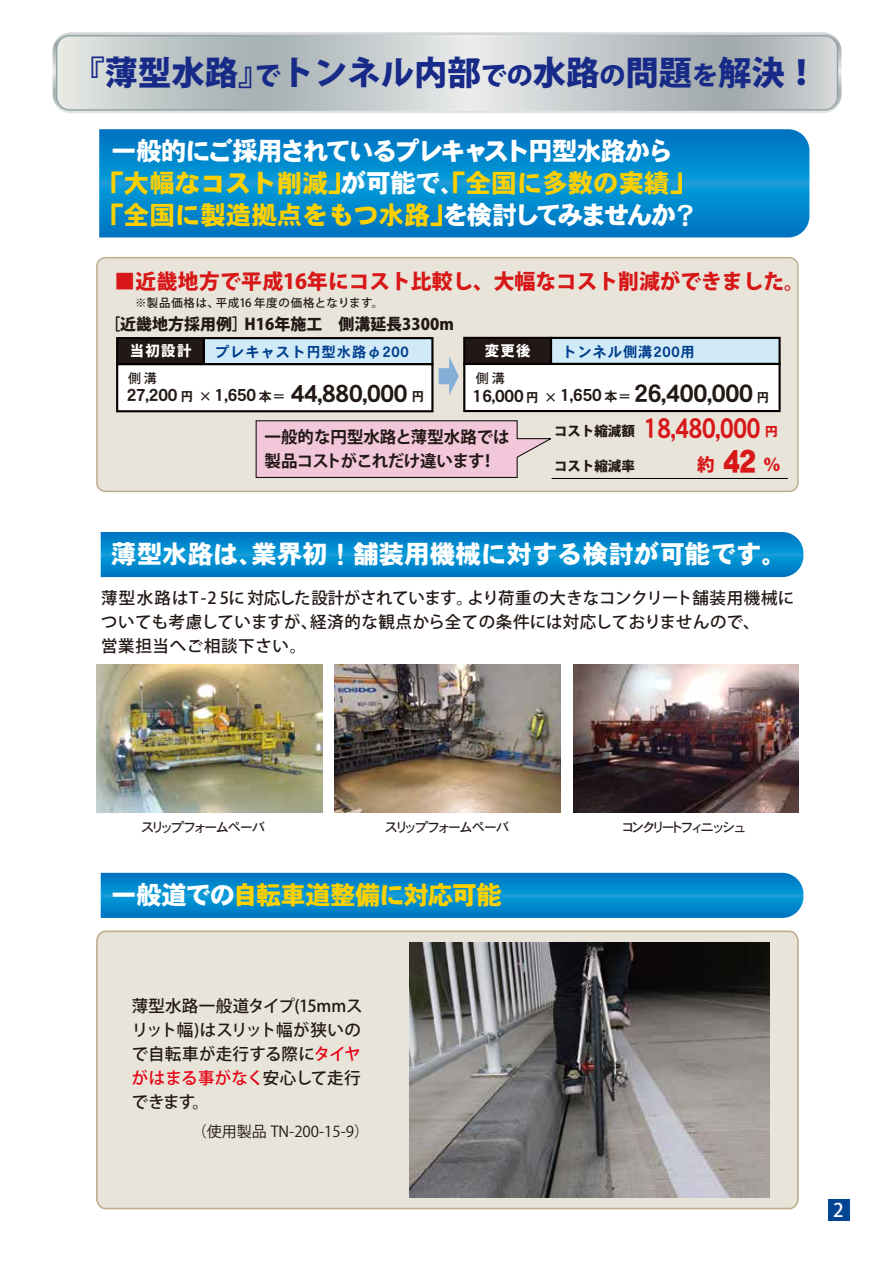
<style>
.page{position:relative;width:893px;height:1263px;background:#fff}
.page>*{position:absolute;margin:0;border:0;box-sizing:border-box;transform-origin:0 0}
.t1{font:800 33.3px "Koz Go Pr 6 N";color:#172a88}
.t2{font:27.3px "DFHS Gothic W7 WING RKSJ H";color:#d71718;scale:.86 1}
.t3{font:25.5px "DFHS Gothic W9 WINP RKSJ H";letter-spacing:-.015em;color:#fdd000}
.t4{font:25.5px "DFHS Gothic W9 WINP RKSJ H";color:#fff}
.t5{font:25.5px "DFHS Gothic W9 WINP RKSJ H";letter-spacing:-.075em;color:#fff}
.t6{font:25.5px "DFHS Gothic W9 WINP RKSJ H";letter-spacing:-.04em;color:#fdd000}
.t7{font:24.15px "DFHS Gothic W7 WING RKSJ H";color:#221815}
.t8{font:800 20.7px "Koz Go Pr 6 N";color:#d71718}
.t9{font:500 18.75px "Koz Go Pr 6 N";color:#fff}
.t10{font:800 17.7px "Koz Go Pr 6 N";color:#d71718}
.t11{font:16.8px "DFHS Gothic W7 WING RKSJ H";color:#221815}
.t12{font:500 16.5px/24px "Koz Go Pr 6 N";letter-spacing:.01em;color:#221815}
.t13{font:700 16.5px/24px "Koz Go Pr 6 N";letter-spacing:-.02em;color:#221815}
.t14{font:800 15.9px "Koz Go Pr 6 N";color:#221815}
.t15{font:15px "Koz Go Pr 6 N";color:#221815}
.t16{font:14.4px "DFHS Gothic W7 WINP RKSJ H";letter-spacing:.06em;color:#003e8d}
.t17{font:800 14.4px "Koz Go Pr 6 N";letter-spacing:.1em;color:#fff}
.t18{font:13.5px "DFHS Gothic W5 WING RKSJ H";color:#221815}
.t19{font:800 13.5px "Koz Go Pr 6 N";color:#221815}
.t20{font:500 12.9px "Koz Go Pr 6 N";color:#221815}
.t21{font:500 11.4px "Koz Go Pr 6 N";letter-spacing:.06em;color:#221815}
.s1{font-size:25.95px}
.s2{color:#fff}
.s3{font-size:12.9px}
.s4{font-family:"Koz Go Pr 6 N";font-weight:800;font-size:13.5px;color:#221815}
.s5{font-family:"Koz Go Pr 6 N";font-weight:800;font-size:12.6px}
.s6{font-family:"DFHS Gothic W9 WING RKSJ H";font-weight:400;font-size:31.8px}
.s7{font-size:23.7px}
.s8{color:#e60012}
</style>
<div class="page">
<div style="left:828px;top:1200px;width:21px;height:21px;background:#014492"></div>
<svg style="left:53px;top:32px;width:788px;height:81px;background:#dadddc"></svg>
<svg style="left:57px;top:36px;width:780px;height:74px;background:#c2c8c9"></svg>
<div style="left:56px;top:35px;width:782px;height:76px;border:2px solid #fff;border-radius:13px"></div>
<div style="left:97px;top:258px;width:701px;height:233px;background:#e9e4d9;border-radius:9px"></div>
<div style="left:96px;top:257px;width:703px;height:235px;border:2px solid #bdae8e;border-radius:9px"></div>
<div style="left:96px;top:930px;width:703px;height:280px;background:#e9e4d9"></div>
<img style="left:97px;top:665px;width:225px;height:147px">
<img style="left:573px;top:665px;width:225px;height:147px">
<img style="left:335px;top:665px;width:225px;height:147px">
<svg style="left:99px;top:129px;width:710px;height:108px;background:#0387cc"></svg>
<svg style="left:101px;top:532px;width:702px;height:45px;background:#0387cc"></svg>
<svg style="left:101px;top:873px;width:702px;height:45px;background:#0387cc"></svg>
<svg style="left:255px;top:420px;width:296px;height:58px;background:#e7c2d1"></svg>
<div style="left:116px;top:337px;width:89px;height:28px;background:#221815;border:2px solid #040000"></div>
<div style="left:463px;top:337px;width:89px;height:28px;background:#221815;border:2px solid #040000"></div>
<div style="left:203px;top:337px;width:230px;height:28px;background:#d1eaf7;border:2px solid #040000"></div>
<div style="left:550px;top:337px;width:231px;height:28px;background:#d1eaf7;border:2px solid #040000"></div>
<div style="left:116px;top:363px;width:317px;height:49px;background:#fff;border:2px solid #040000"></div>
<div style="left:463px;top:363px;width:318px;height:49px;background:#fff;border:2px solid #040000"></div>
<hr style="left:552px;top:478px;width:236px;height:1px;background:#040000">
<svg style="left:439px;top:357px;width:20px;height:38px"></svg>
<img style="left:410px;top:942px;width:359px;height:255px">
<h1 class="t1" style="left:71px;top:54px;width:748px">『薄型水路』<span class="s1">で</span>トンネル内部<span class="s1">での</span>水路<span class="s1">の</span>問題<span class="s1">を</span>解決！</h1>
<h3 class="t5" style="left:111px;top:138px;width:563px">一般的にご採用されているプレキャスト円型水路から</h3>
<h3 class="t3" style="left:98px;top:202px;width:601px">「全国に製造拠点をもつ水路」<span class="s2">を検討してみませんか？</span></h3>
<h3 class="t3" style="left:98px;top:170px;width:598px">「大幅なコスト削減」<span class="s2">が可能で、</span>「全国に多数の実績」</h3>
<p class="t8" style="left:114px;top:270px;width:692px">■近畿地方で平成16年にコスト比較し、大幅なコスト削減ができました。</p>
<p class="t21" style="left:135px;top:296px;width:250px">※製品価格は、平成16 年度の価格となります。</p>
<p class="t14" style="left:104px;top:316px;width:351px">［近畿地方採用例］H16年施工　側溝延長3300m</p>
<p class="t17" style="left:130px;top:343px;width:63px">当初設計</p>
<p class="t17" style="left:485px;top:343px;width:47px">変更後</p>
<p class="t20" style="left:476px;top:371px;width:30px">側 溝</p>
<p class="t16" style="left:215px;top:345px;width:195px">プレキャスト円型水路φ200</p>
<p class="t16" style="left:562px;top:344px;width:134px">トンネル側溝200用</p>
<p class="t20" style="left:128px;top:371px;width:30px">側 溝</p>
<p class="t11" style="left:473px;top:387px;width:158px">16,000 <span class="s3">円 ×</span> 1,650 <span class="s3">本＝</span></p>
<h3 class="t7" style="left:634px;top:381px;width:137px">26,400,000 <span class="s3">円</span></h3>
<h2 class="t2" style="left:554px;top:415px;width:262px"><span class="s4">コスト縮減額</span> 18,480,000 <span class="s5">円</span></h2>
<p class="t19" style="left:554px;top:459px;width:82px">コスト縮減率</p>
<p class="t10" style="left:697px;top:455px;width:85px">約<span class="s6">42</span>％</p>
<p class="t11" style="left:127px;top:387px;width:299px">27,200 <span class="s3">円 ×</span> 1,650 <span class="s3">本＝</span> <span class="s7">44,880,000</span> <span class="s3">円</span></p>
<p class="t13" style="left:265px;top:425px;width:246px">一般的な円型水路と薄型水路では製品コストがこれだけ違います！</p>
<h3 class="t4" style="left:111px;top:541px;width:677px">薄型水路は、業界初！舗装用機械に対する検討が可能です。</h3>
<p class="t12" style="left:101px;top:586px;width:695px">薄型水路はT -2 5に対応した設計がされています。より荷重の大きなコンクリート舗装用機械についても考慮していますが、経済的な観点から全ての条件には対応しておりませんので、<br>営業担当へご相談下さい。</p>
<p class="t18" style="left:141px;top:820px;width:125px">スリップフォームペーバ</p>
<p class="t18" style="left:385px;top:820px;width:125px">スリップフォームペーバ</p>
<p class="t18" style="left:623px;top:820px;width:123px">コンクリートフィニッシュ</p>
<h3 class="t6" style="left:111px;top:882px;width:392px"><span class="s2">一般道での</span>自転車道整備に対応可能</h3>
<p class="t12" style="left:132px;top:994px;width:232px">薄型水路一般道タイプ(15mmスリット幅)はスリット幅が狭いので自転車が走行する際に<span class="s8">タイヤがはまる事がなく</span>安心して走行できます。</p>
<p class="t15" style="left:192px;top:1123px;width:179px">（使用製品 TN-200-15-9）</p>
<p class="t9" style="left:833px;top:1200px;width:12px">2</p>
</div>
